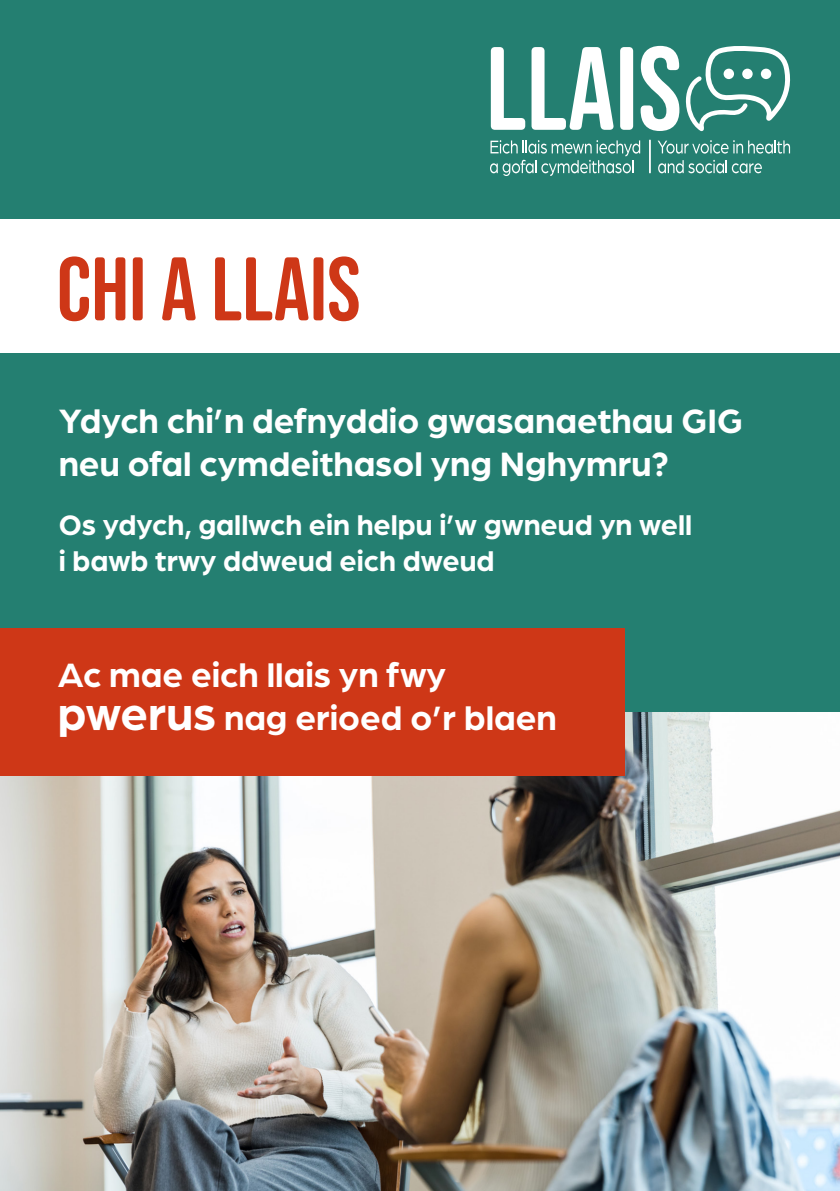
<style>
.page{position:relative;width:840px;height:1191px;background:#fff}
.page>*{position:absolute;margin:0;border:0;box-sizing:border-box;transform-origin:0 0}
.H1_Title{font:90px "Bebas Neue Semi Rounded";color:#ce3717}
.H4_18pt_text{font:700 36px/43.2px "Arboria";color:#fff}
._18pt_text{font:700 36px/43.2px "Arboria";color:#fff}
._15pt_text{font:700 30px/36px "Arboria";color:#fff}
.s1{font-size:48px}
</style>
<div class="page">
<div style="left:0;top:0;width:839px;height:218px;background:#247f71"></div>
<div style="left:0;top:354px;width:839px;height:450px;background:#247f71"></div>
<img style="left:0;top:712px;width:839px;height:479px">
<svg style="left:490px;top:47px;width:35px;height:83px"></svg>
<svg style="left:531px;top:47px;width:82px;height:83px"></svg>
<div style="left:619px;top:47px;width:13px;height:83px;background:#fff;border-radius:4px"></div>
<svg style="left:640px;top:46px;width:39px;height:85px"></svg>
<svg style="left:490px;top:140px;width:149px;height:36px"></svg>
<svg style="left:685px;top:46px;width:106px;height:85px"></svg>
<div style="left:723px;top:69px;width:10px;height:10px;background:#fff;border-radius:50%"></div>
<div style="left:741px;top:69px;width:11px;height:10px;background:#fff;border-radius:50%"></div>
<div style="left:760px;top:69px;width:10px;height:10px;background:#fff;border-radius:50%"></div>
<svg style="left:657px;top:140px;width:132px;height:14px"></svg>
<svg style="left:658px;top:160px;width:103px;height:13px"></svg>
<hr style="left:648px;top:140px;width:2px;height:33px;background:#fff">
<div style="left:0;top:628px;width:624px;height:147px;background:#ce3717"></div>
<p class="H1_Title" style="left:57px;top:238px;width:305px">CHI A LLAIS</p>
<p class="H4_18pt_text" style="left:59px;top:397px;width:685px">Ydych chi’n defnyddio gwasanaethau GIG neu ofal cymdeithasol yng Nghymru?</p>
<p class="_15pt_text" style="left:59px;top:505px;width:634px">Os ydych, gallwch ein helpu i’w gwneud yn well i bawb trwy ddweud eich dweud</p>
<p class="_18pt_text" style="left:58px;top:651px;width:500px">Ac mae eich llais yn fwy <span class="s1">pwerus</span> nag erioed o’r blaen</p>
</div>
